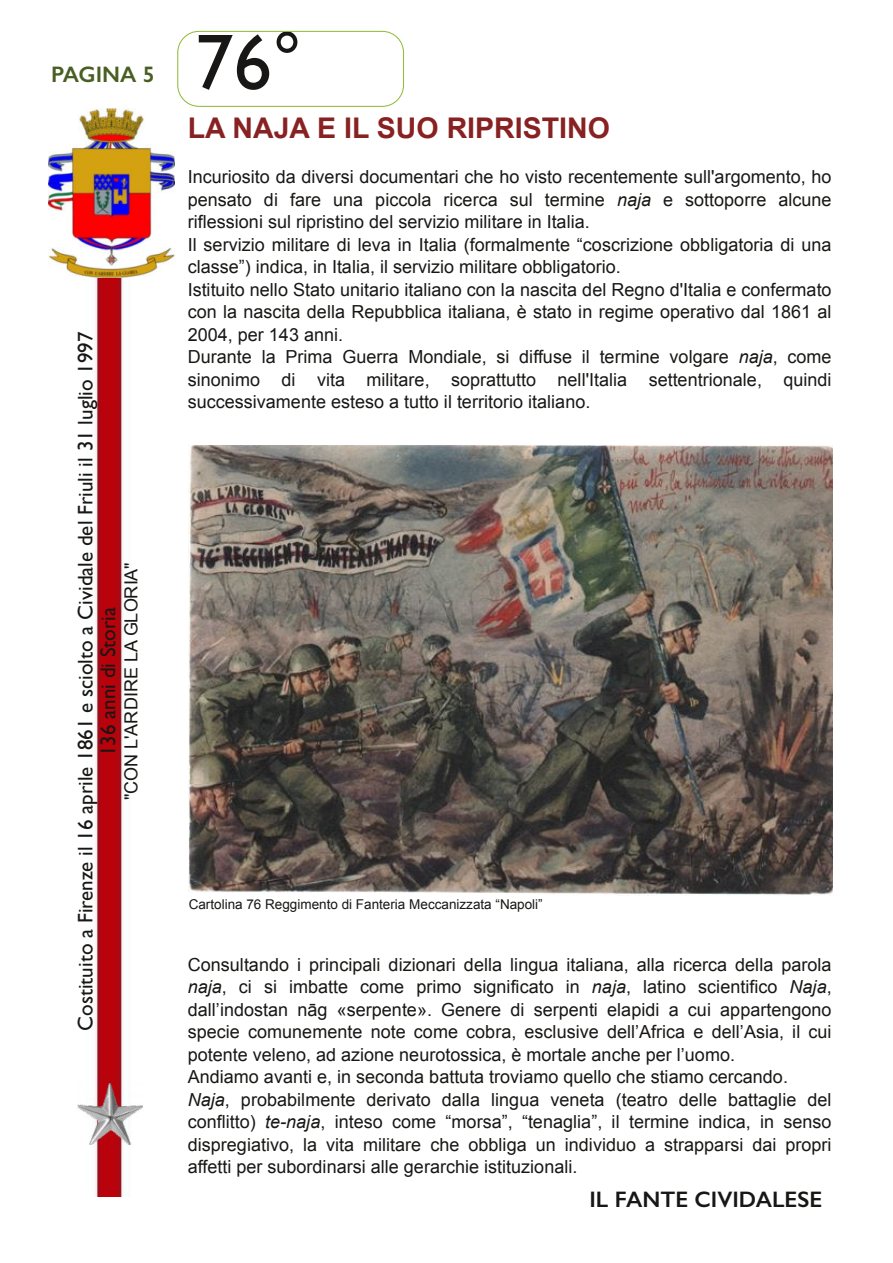
<style>
.page{position:relative;width:893px;height:1263px;background:#fff}
.page>*{position:absolute;margin:0;border:0;box-sizing:border-box;transform-origin:0 0}
.t1{font:79.5px "Gill Sans";color:#181715}
.t2{font:700 28.5px "Arial";color:#872122}
.t3{font:600 22.5px "Gill Sans";color:#181715}
.t4{font:600 22.5px "Gill Sans";color:#495f22}
.t5{font:21px/22.5px "Gill Sans";color:#181715;text-align:center}
.t6{font:18px/22.5px "Arial";color:#181715}
.t7{font:13.5px "Arial";color:#181715}
.s1{font-style:italic}
</style>
<div class="page">
<img style="left:48px;top:109px;width:126px;height:1087px">
<div style="left:178px;top:31px;width:226px;height:75px;border:1px solid #8db933;border-radius:21px"></div>
<img style="left:77px;top:1082px;width:68px;height:63px">
<img style="left:189px;top:446px;width:644px;height:450px">
<p class="t4" style="left:51px;top:61px;width:105px">PAGINA 5</p>
<p class="t5" style="left:76px;top:1031px;width:701px;rotate:-90deg">Costituito a Firenze il 16 aprile 1861 e sciolto a Cividale del Friuli il 31 luglio 1997<br>136 anni di Storia</p>
<p class="t6" style="left:120px;top:800px;width:240px;rotate:-90deg">"CON L'ARDIRE LA GLORIA"</p>
<h1 class="t1" style="left:195px;top:30px;width:109px">76°</h1>
<h2 class="t2" style="left:188px;top:109px;width:424px">LA NAJA E IL SUO RIPRISTINO</h2>
<p class="t6" style="left:188px;top:166px;width:645px">Incuriosito da diversi documentari che ho visto recentemente sull'argomento, ho pensato di fare una piccola ricerca sul termine <span class="s1">naja</span> e sottoporre alcune riflessioni sul ripristino del servizio militare in Italia.<br>Il servizio militare di leva in Italia (formalmente “coscrizione obbligatoria di una classe”) indica, in Italia, il servizio militare obbligatorio.<br>Istituito nello Stato unitario italiano con la nascita del Regno d'Italia e confermato con la nascita della Repubblica italiana, è stato in regime operativo dal 1861 al 2004, per 143 anni.<br>Durante la Prima Guerra Mondiale, si diffuse il termine volgare <span class="s1">naja</span>, come sinonimo di vita militare, soprattutto nell'Italia settentrionale, quindi successivamente esteso a tutto il territorio italiano.</p>
<p class="t7" style="left:189px;top:896px;width:355px">Cartolina 76 Reggimento di Fanteria Meccanizzata “Napoli”</p>
<p class="t6" style="left:188px;top:953px;width:645px">Consultando i principali dizionari della lingua italiana, alla ricerca della parola <span class="s1">naja</span>, ci si imbatte come primo significato in <span class="s1">naja</span>, latino scientifico <span class="s1">Naja</span>, dall’indostan nāg «serpente». Genere di serpenti elapidi a cui appartengono specie comunemente note come cobra, esclusive dell’Africa e dell’Asia, il cui potente veleno, ad azione neurotossica, è mortale anche per l’uomo.<br>Andiamo avanti e, in seconda battuta troviamo quello che stiamo cercando.<br><span class="s1">Naja</span>, probabilmente derivato dalla lingua veneta (teatro delle battaglie del conflitto) <span class="s1">te-naja</span>, inteso come “morsa”, “tenaglia”, il termine indica, in senso dispregiativo, la vita militare che obbliga un individuo a strapparsi dai propri affetti per subordinarsi alle gerarchie istituzionali.</p>
<p class="t3" style="left:589px;top:1186px;width:234px">IL FANTE CIVIDALESE</p>
</div>
